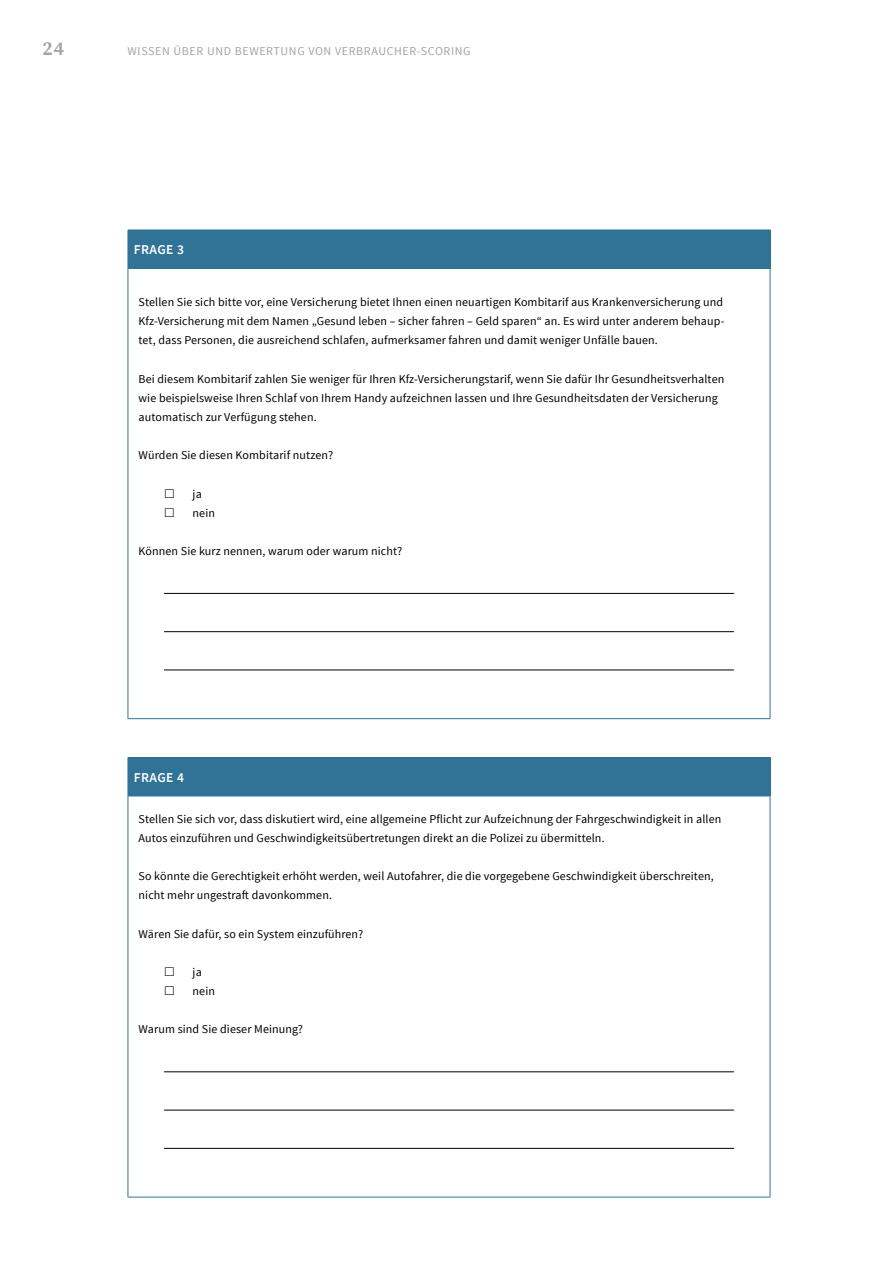
<style>
.page{position:relative;width:893px;height:1263px;background:#fff}
.page>*{position:absolute;margin:0;border:0;box-sizing:border-box;transform-origin:0 0}
.t1{font:700 19.5px "Source Serif Pro";color:#a5a4a4}
.Tab_Sub_-_White{font:600 13.5px "Source Sans Pro";letter-spacing:.025em;color:#fff}
.Tab_-_Copy_-_Fragebogen{font:12px/19.2px "Source Sans Pro";letter-spacing:.01em;color:#000}
.t2{font:12px "Source Sans Pro";letter-spacing:.05em;color:#a5a4a4}
</style>
<div class="page">
<div style="left:128px;top:230px;width:642px;height:38px;background:#307397"></div>
<hr style="left:770px;top:269px;width:1px;height:449px;background:#307397">
<hr style="left:128px;top:718px;width:642px;height:1px;background:#307397">
<hr style="left:128px;top:269px;width:1px;height:449px;background:#307397">
<hr style="left:770px;top:230px;width:1px;height:38px;background:#307397">
<hr style="left:128px;top:268px;width:642px;height:1px;background:#307397">
<hr style="left:164px;top:593px;width:570px;height:1px;background:#000">
<hr style="left:164px;top:631px;width:570px;height:1px;background:#000">
<hr style="left:164px;top:670px;width:570px;height:1px;background:#000">
<div style="left:128px;top:758px;width:642px;height:38px;background:#307397"></div>
<hr style="left:770px;top:796px;width:1px;height:401px;background:#307397">
<hr style="left:128px;top:1197px;width:642px;height:1px;background:#307397">
<hr style="left:128px;top:796px;width:1px;height:401px;background:#307397">
<hr style="left:128px;top:757px;width:642px;height:1px;background:#307397">
<hr style="left:770px;top:758px;width:1px;height:37px;background:#307397">
<hr style="left:164px;top:1071px;width:570px;height:1px;background:#000">
<hr style="left:164px;top:1110px;width:570px;height:1px;background:#000">
<hr style="left:164px;top:1148px;width:570px;height:1px;background:#000">
<h1 class="t1" style="left:43px;top:37px;width:23px">24</h1>
<p class="t2" style="left:128px;top:44px;width:345px">WISSEN ÜBER UND BEWERTUNG VON VERBRAUCHER-SCORING</p>
<h3 class="Tab_Sub_-_White" style="left:134px;top:241px;width:51px">FRAGE 3</h3>
<p class="Tab_-_Copy_-_Fragebogen" style="left:139px;top:293px;width:587px;text-align:justify">Stellen Sie sich bitte vor, eine Versicherung bietet Ihnen einen neuartigen Kombitarif aus Krankenversicherung und Kfz-Versicherung mit dem Namen „Gesund leben – sicher fahren – Geld sparen“ an. Es wird unter anderem behaup&shy;tet, dass Personen, die ausreichend schlafen, aufmerksamer fahren und damit weniger Unfälle bauen.</p>
<p class="Tab_-_Copy_-_Fragebogen" style="left:139px;top:369px;width:587px">Bei diesem Kombitarif zahlen Sie weniger für Ihren Kfz-Versicherungstarif, wenn Sie dafür Ihr Gesundheitsverhalten wie beispielsweise Ihren Schlaf von Ihrem Handy aufzeichnen lassen und Ihre Gesundheitsdaten der Versicherung automatisch zur Verfügung stehen.</p>
<p class="Tab_-_Copy_-_Fragebogen" style="left:139px;top:446px;width:196px">Würden Sie diesen Kombitarif nutzen?</p>
<p class="Tab_-_Copy_-_Fragebogen" style="left:193px;top:484px;width:11px">ja</p>
<p class="Tab_-_Copy_-_Fragebogen" style="left:193px;top:503px;width:24px">nein</p>
<p class="Tab_-_Copy_-_Fragebogen" style="left:139px;top:542px;width:265px">Können Sie kurz nennen, warum oder warum nicht?</p>
<h3 class="Tab_Sub_-_White" style="left:134px;top:768px;width:51px">FRAGE 4</h3>
<p class="Tab_-_Copy_-_Fragebogen" style="left:139px;top:809px;width:584px">Stellen Sie sich vor, dass diskutiert wird, eine allgemeine Pflicht zur Aufzeichnung der Fahrgeschwindigkeit in allen<br>Autos einzuführen und Geschwindigkeitsübertretungen direkt an die Polizei zu übermitteln.</p>
<p class="Tab_-_Copy_-_Fragebogen" style="left:139px;top:867px;width:577px">So könnte die Gerechtigkeit erhöht werden, weil Autofahrer, die die vorgegebene Geschwindigkeit überschreiten, nicht mehr ungestraft davonkommen.</p>
<p class="Tab_-_Copy_-_Fragebogen" style="left:139px;top:924px;width:226px">Wären Sie dafür, so ein System einzuführen?</p>
<p class="Tab_-_Copy_-_Fragebogen" style="left:193px;top:962px;width:11px">ja</p>
<p class="Tab_-_Copy_-_Fragebogen" style="left:193px;top:982px;width:24px">nein</p>
<p class="Tab_-_Copy_-_Fragebogen" style="left:139px;top:1020px;width:166px">Warum sind Sie dieser Meinung?</p>
</div>
